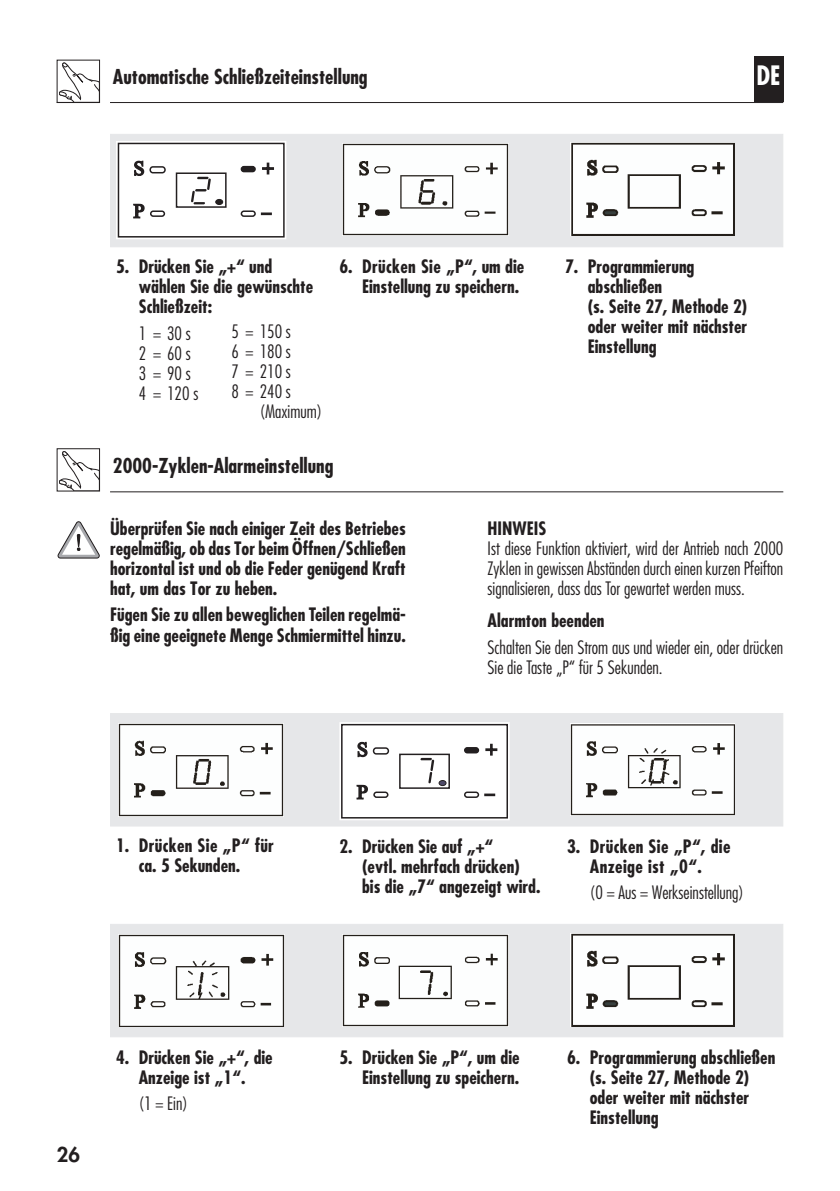
<style>
.page{position:relative;width:840px;height:1191px;background:#fff}
.page>*{position:absolute;margin:0;border:0;box-sizing:border-box;transform-origin:0 0}
.t1{font:700 condensed 26px "Futura";color:#fff}
.Handlungsschritte_Fe{font:700 condensed 20px "Futura";color:#231f20}
.t2{font:800 20px "Futura";color:#231f20}
.Handlungsschritte_Fe-2{font:700 condensed 18px/20px "Futura";color:#231f20}
.Handlungsschritte_Fe-3{font:300 condensed 18px/20px "Futura";color:#231f20}
.Handlungsschritte_Fe-4{font:700 condensed 18px/20px "Futura";letter-spacing:.02em;color:#231f20;text-align:center}
.s1{font-weight:700}
</style>
<div class="page">
<div style="left:753px;top:57px;width:29px;height:45px;background:#231f20"></div>
<hr style="left:110px;top:102px;width:672px;height:1px;background:#231f20">
<div style="left:110px;top:924px;width:672px;height:113px;background:#e6e7e9"></div>
<svg style="left:59px;top:63px;width:39px;height:38px"></svg>
<div style="left:57px;top:60px;width:43px;height:43px;border:1px solid #231f20"></div>
<div style="left:110px;top:134px;width:672px;height:113px;background:#e6e7e9"></div>
<div style="left:116px;top:141px;width:170px;height:98px;border:1px solid #fff"></div>
<svg style="left:117px;top:142px;width:168px;height:96px;background:#e9e8e8"></svg>
<div style="left:110px;top:713px;width:672px;height:113px;background:#e6e7e9"></div>
<img style="left:571px;top:724px;width:163px;height:91px">
<img style="left:119px;top:935px;width:165px;height:91px">
<svg style="left:59px;top:451px;width:39px;height:38px"></svg>
<div style="left:57px;top:448px;width:43px;height:43px;border:1px solid #231f20"></div>
<hr style="left:110px;top:491px;width:672px;height:1px;background:#231f20">
<svg style="left:57px;top:521px;width:43px;height:37px"></svg>
<img style="left:570px;top:142px;width:164px;height:94px">
<img style="left:570px;top:933px;width:164px;height:93px">
<img style="left:342px;top:143px;width:166px;height:92px">
<div style="left:339px;top:722px;width:170px;height:98px;border:1px solid #fff"></div>
<svg style="left:340px;top:723px;width:168px;height:96px;background:#ebebeb"></svg>
<img style="left:342px;top:934px;width:166px;height:92px">
<img style="left:118px;top:723px;width:165px;height:93px">
<p class="Handlungsschritte_Fe" style="left:113px;top:65px;width:256px">Automatische Schließzeiteinstellung</p>
<h1 class="t1" style="left:756px;top:59px;width:25px">DE</h1>
<p class="Handlungsschritte_Fe-2" style="left:139px;top:257px;width:176px;text-indent:-23px">5. Drücken Sie „+“ und wählen Sie die gewünschte<br>Schließzeit:</p>
<p class="Handlungsschritte_Fe-3" style="left:139px;top:323px;width:61px">1 = 30 s<br>2 = 60 s<br>3 = 90 s<br>4 = 120 s</p>
<p class="Handlungsschritte_Fe-3" style="left:231px;top:322px;width:61px">5 = 150 s</p>
<p class="Handlungsschritte_Fe-3" style="left:231px;top:342px;width:61px">6 = 180 s</p>
<p class="Handlungsschritte_Fe-3" style="left:231px;top:362px;width:61px">7 = 210 s</p>
<p class="Handlungsschritte_Fe-3" style="left:231px;top:382px;width:61px">8 = 240 s</p>
<p class="Handlungsschritte_Fe-3" style="left:259px;top:402px;width:64px">(Maximum)</p>
<p class="Handlungsschritte_Fe-2" style="left:339px;top:257px;width:186px;text-align:right">6. Drücken Sie „P“, um die<br>Einstellung zu speichern.</p>
<p class="Handlungsschritte_Fe" style="left:113px;top:453px;width:222px">2000-Zyklen-Alarmeinstellung</p>
<p class="Handlungsschritte_Fe-2" style="left:587px;top:257px;width:161px;text-indent:-23px">7. Programmierung abschließen<br>(s. Seite 27, Methode 2) oder weiter mit nächster<br>Einstellung</p>
<p class="Handlungsschritte_Fe-2" style="left:110px;top:519px;width:297px;text-align:justify">Überprüfen Sie nach einiger Zeit des Betriebes regelmäßig, ob das Tor beim Öffnen/Schließen horizontal ist und ob die Feder genügend Kraft hat, um das Tor zu heben.</p>
<p class="Handlungsschritte_Fe-2" style="left:110px;top:605px;width:297px">Fügen Sie zu allen beweglichen Teilen regelmä&shy;ßig eine geeignete Menge Schmiermittel hinzu.</p>
<p class="Handlungsschritte_Fe-3" style="left:487px;top:519px;width:297px"><span class="s1">HINWEIS<br></span>Ist diese Funktion aktiviert, wird der Antrieb nach 2000<br>Zyklen in gewissen Abständen durch einen kurzen Pfeifton signalisieren, dass das Tor gewartet werden muss.</p>
<p class="Handlungsschritte_Fe-3" style="left:487px;top:607px;width:297px;line-height:26.2px"><span class="s1">Alarmton beenden<br></span>Schalten Sie den Strom aus und wieder ein, oder drücken</p>
<p class="Handlungsschritte_Fe-3" style="left:487px;top:657px;width:176px">Sie die Taste „P“ für 5 Sekunden.</p>
<p class="Handlungsschritte_Fe-2" style="left:116px;top:835px;width:159px;text-align:center">1. Drücken Sie „P“ für ca. 5 Sekunden.</p>
<p class="t2" style="left:57px;top:1140px;width:25px">26</p>
<p class="Handlungsschritte_Fe-2" style="left:116px;top:1047px;width:158px;text-align:center">4. Drücken Sie „+“, die<br>Anzeige ist „1“.</p>
<p class="Handlungsschritte_Fe-3" style="left:139px;top:1093px;width:51px">(1 = Ein)</p>
<p class="Handlungsschritte_Fe-2" style="left:362px;top:836px;width:180px;text-indent:-23px">2. Drücken Sie auf „+“<br>(evtl. mehrfach drücken) bis die „7“ angezeigt wird.</p>
<p class="Handlungsschritte_Fe-4" style="left:566px;top:836px;width:165px">3. Drücken Sie „P“, die<br>Anzeige ist „0“.</p>
<p class="Handlungsschritte_Fe-3" style="left:589px;top:882px;width:156px">(0 = Aus = Werkseinstellung)</p>
<p class="Handlungsschritte_Fe-2" style="left:339px;top:1047px;width:181px;text-align:right">5. Drücken Sie „P“, um die<br>Einstellung zu speichern.</p>
<p class="Handlungsschritte_Fe-2" style="left:589px;top:1047px;width:187px;text-indent:-23px">6. Programmierung abschließen (s. Seite 27, Methode 2) oder weiter mit nächster<br>Einstellung</p>
</div>
